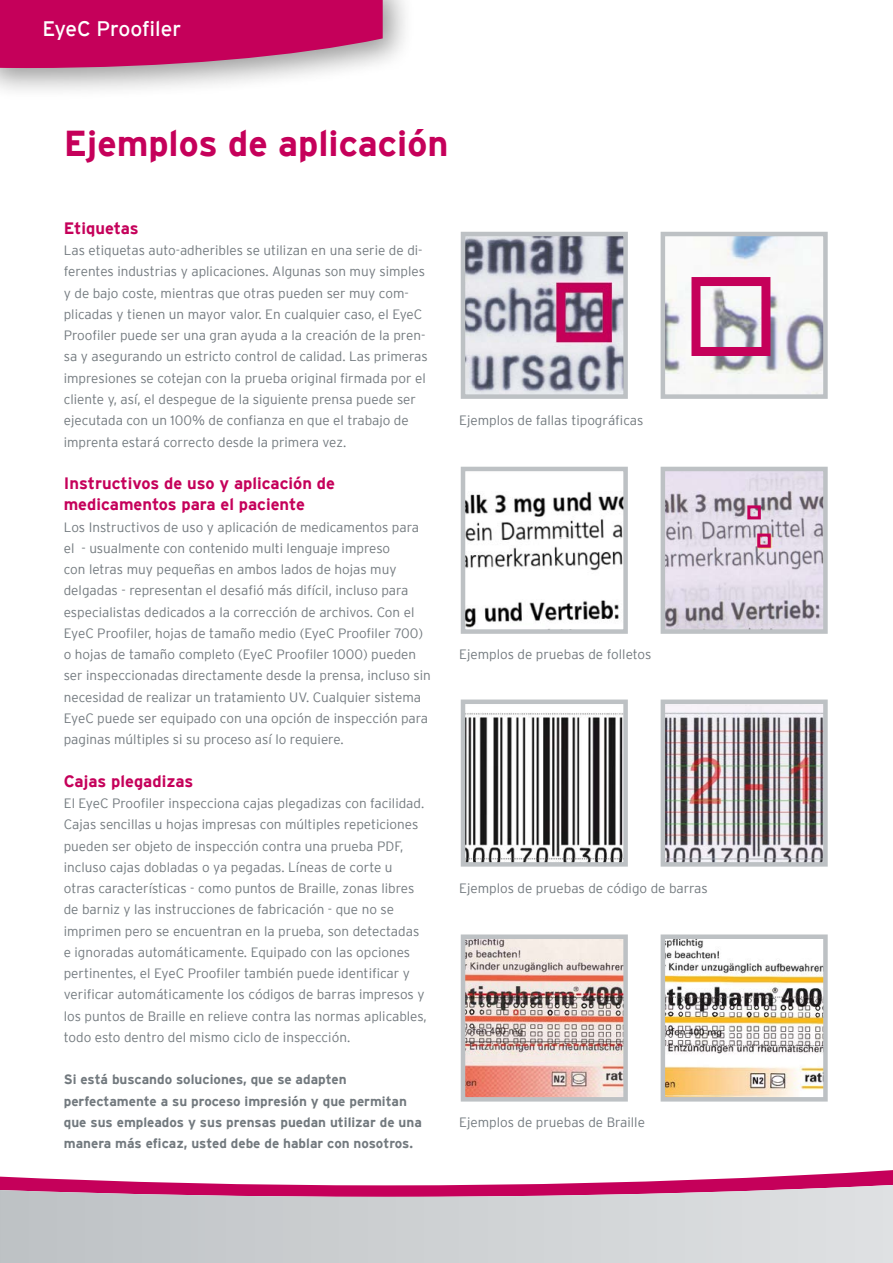
<style>
.page{position:relative;width:893px;height:1263px;background:#fff}
.page>*{position:absolute;margin:0;border:0;box-sizing:border-box;transform-origin:0 0}
.t1{font:700 36px "Interstate";color:#c5005a}
.t2{font:21px "Interstate";color:#fff}
.t3{font:700 16.5px/21.3px "Interstate";color:#c5005a}
.t4{font:300 13.5px/21.3px "Interstate";color:#72797e}
.t5{font:700 13.5px/21.3px "Interstate";color:#72797e}
</style>
<div class="page">
<div style="left:0;top:0;width:415px;height:100px;background:#000;opacity:.4"></div>
<svg style="left:0;top:0;width:383px;height:68px;background:#c51867"></svg>
<svg style="left:0;top:1044px;width:893px;height:141px"></svg>
<svg style="left:0;top:1185px;width:893px;height:78px;background:#cdbac6"></svg>
<img style="left:466px;top:712px;width:157px;height:150px">
<div style="left:461px;top:699px;width:167px;height:168px;border:4px solid #bdc1c4"></div>
<img style="left:666px;top:704px;width:157px;height:158px">
<div style="left:661px;top:699px;width:167px;height:168px;border:4px solid #bdc1c4"></div>
<img style="left:466px;top:491px;width:157px;height:138px">
<div style="left:461px;top:467px;width:167px;height:167px;border:4px solid #bdc1c4"></div>
<img style="left:666px;top:472px;width:157px;height:157px">
<div style="left:661px;top:467px;width:167px;height:167px;border:4px solid #bdc1c4"></div>
<img style="left:466px;top:237px;width:157px;height:157px">
<div style="left:461px;top:232px;width:167px;height:167px;border:4px solid #bdc1c4"></div>
<img style="left:666px;top:237px;width:157px;height:157px">
<div style="left:661px;top:232px;width:167px;height:167px;border:4px solid #bdc1c4"></div>
<img style="left:666px;top:939px;width:157px;height:157px">
<div style="left:661px;top:934px;width:167px;height:167px;border:4px solid #bdc1c4"></div>
<div style="left:691px;top:277px;width:79px;height:79px;border:9px solid #c5005a"></div>
<img style="left:466px;top:939px;width:157px;height:157px">
<div style="left:461px;top:934px;width:167px;height:167px;border:4px solid #bdc1c4"></div>
<div style="left:757px;top:533px;width:14px;height:15px;border:3px solid #c5005a"></div>
<div style="left:747px;top:505px;width:14px;height:14px;border:3px solid #c5005a"></div>
<h2 class="t2" style="left:43px;top:17px;width:140px">EyeC Proofiler</h2>
<h1 class="t1" style="left:64px;top:124px;width:386px">Ejemplos de aplicación</h1>
<p class="t3" style="left:64px;top:217px;width:77px">Etiquetas</p>
<p class="t4" style="left:64px;top:240px;width:365px">Las etiquetas auto-adheribles se utilizan en una serie de di&shy;ferentes industrias y aplicaciones. Algunas son muy simples y de bajo coste, mientras que otras pueden ser muy com&shy;plicadas y tienen un mayor valor. En cualquier caso, el EyeC Proofiler puede ser una gran ayuda a la creación de la pren&shy;sa y asegurando un estricto control de calidad. Las primeras impresiones se cotejan con la prueba original firmada por el cliente y, así, el despegue de la siguiente prensa puede ser ejecutada con un 100% de confianza en que el trabajo de imprenta estará correcto desde la primera vez.</p>
<p class="t3" style="left:64px;top:472px;width:273px">Instructivos de uso y aplicación de medicamentos para el paciente</p>
<p class="t4" style="left:64px;top:516px;width:369px">Los Instructivos de uso y aplicación de medicamentos para el - usualmente con contenido multi lenguaje impreso<br>con letras muy pequeñas en ambos lados de hojas muy delgadas - representan el desafió más difícil, incluso para especialistas dedicados a la corrección de archivos. Con el EyeC Proofiler, hojas de tamaño medio (EyeC Proofiler 700) o hojas de tamaño completo (EyeC Proofiler 1000) pueden ser inspeccionadas directamente desde la prensa, incluso sin necesidad de realizar un tratamiento UV. Cualquier sistema EyeC puede ser equipado con una opción de inspección para paginas múltiples si su proceso así lo requiere.</p>
<p class="t3" style="left:64px;top:770px;width:131px">Cajas plegadizas</p>
<p class="t4" style="left:64px;top:792px;width:365px">El EyeC Proofiler inspecciona cajas plegadizas con facilidad.<br>Cajas sencillas u hojas impresas con múltiples repeticiones pueden ser objeto de inspección contra una prueba PDF, incluso cajas dobladas o ya pegadas. Líneas de corte u otras características - como puntos de Braille, zonas libres de barniz y las instrucciones de fabricación - que no se imprimen pero se encuentran en la prueba, son detectadas e ignoradas automáticamente. Equipado con las opciones pertinentes, el EyeC Proofiler también puede identificar y verificar automáticamente los códigos de barras impresos y los puntos de Braille en relieve contra las normas aplicables, todo esto dentro del mismo ciclo de inspección.</p>
<p class="t5" style="left:64px;top:1069px;width:360px">Si está buscando soluciones, que se adapten perfectamente a su proceso impresión y que permitan que sus empleados y sus prensas puedan utilizar de una manera más eficaz, usted debe de hablar con nosotros.</p>
<p class="t4" style="left:459px;top:410px;width:186px">Ejemplos de fallas tipográficas</p>
<p class="t4" style="left:459px;top:644px;width:194px">Ejemplos de pruebas de folletos</p>
<p class="t4" style="left:459px;top:877px;width:250px">Ejemplos de pruebas de código de barras</p>
<p class="t4" style="left:459px;top:1111px;width:187px">Ejemplos de pruebas de Braille</p>
</div>
